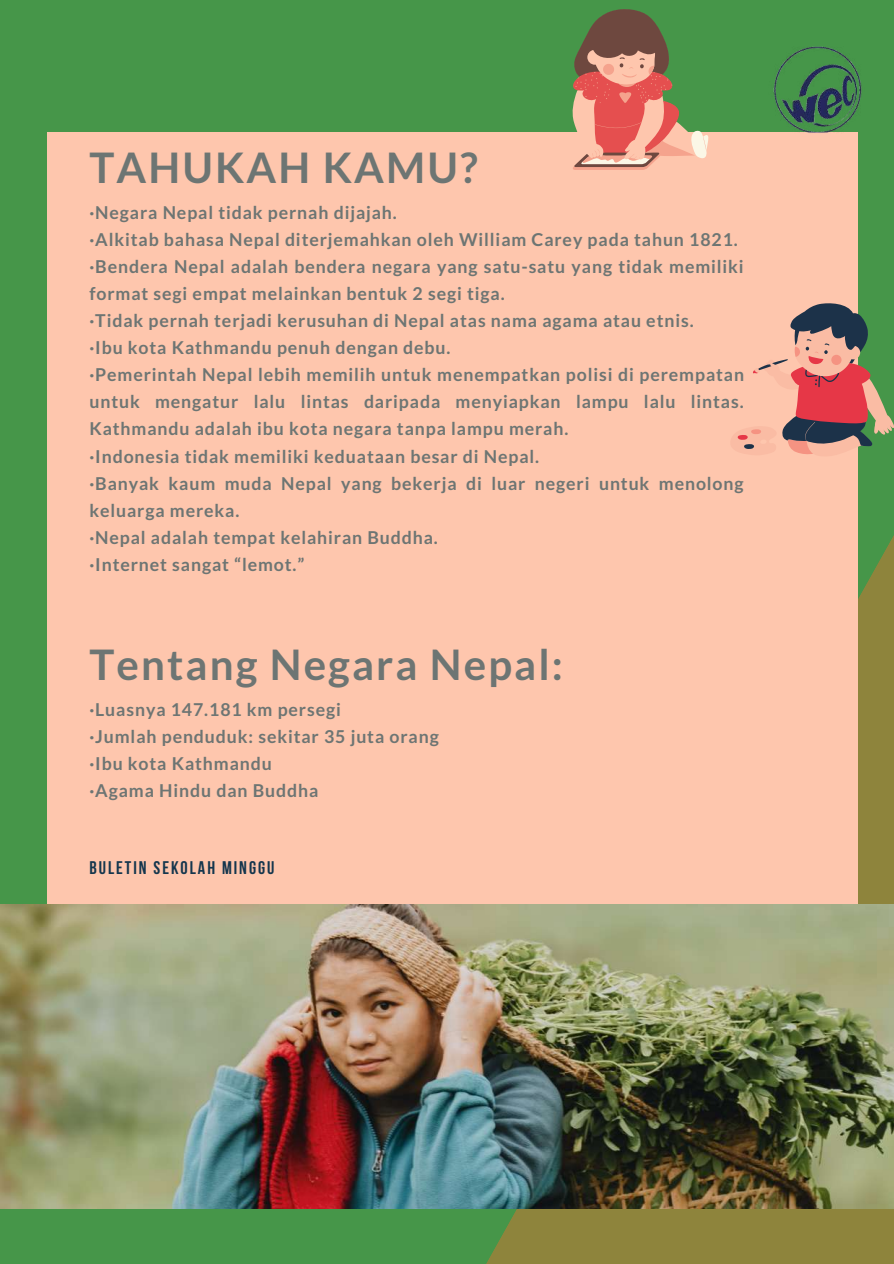
<style>
.page{position:relative;width:894px;height:1264px;background:#fff}
.page>*{position:absolute;margin:0;border:0;box-sizing:border-box;transform-origin:0 0}
.t1{font:700 42px "Lato";letter-spacing:.05em;color:#6d7573}
.t2{font:700 18.15px "Bebas Neue";letter-spacing:.11em;color:#14364d}
.t3{font:700 17.7px/27px "Lato";letter-spacing:.05em;color:#6d7573}
</style>
<div class="page">
<div style="left:0;top:0;width:893px;height:1263px;background:#469649"></div>
<svg style="left:398px;top:472px;width:495px;height:791px;fill:#8e843c"></svg>
<div style="left:47px;top:132px;width:810px;height:1031px;background:#fec6ad"></div>
<img style="left:773px;top:46px;width:89px;height:104px">
<svg style="left:737px;top:302px;width:156px;height:154px"></svg>
<svg style="left:572px;top:9px;width:136px;height:161px"></svg>
<img style="left:0;top:904px;width:893px;height:304px">
<h1 class="t1" style="left:89px;top:142px;width:390px">TAHUKAH KAMU?</h1>
<p class="t3" style="left:89px;top:199px;width:656px">·Negara Nepal tidak pernah dijajah.<br>·Alkitab bahasa Nepal diterjemahkan oleh William Carey pada tahun 1821. ·Bendera Nepal adalah bendera negara yang satu-satu yang tidak memiliki format segi empat melainkan bentuk 2 segi tiga.<br>·Tidak pernah terjadi kerusuhan di Nepal atas nama agama atau etnis.<br>·Ibu kota Kathmandu penuh dengan debu.<br>·Pemerintah Nepal lebih memilih untuk menempatkan polisi di perempatan untuk mengatur lalu lintas daripada menyiapkan lampu lalu lintas.<br>Kathmandu adalah ibu kota negara tanpa lampu merah.<br>·Indonesia tidak memiliki keduataan besar di Nepal.<br>·Banyak kaum muda Nepal yang bekerja di luar negeri untuk menolong keluarga mereka.<br>·Nepal adalah tempat kelahiran Buddha.<br>·Internet sangat “lemot.”</p>
<h1 class="t1" style="left:89px;top:638px;width:475px">Tentang Negara Nepal:</h1>
<p class="t3" style="left:89px;top:695px;width:351px">·Luasnya 147.181 km persegi<br>·Jumlah penduduk: sekitar 35 juta orang ·Ibu kota Kathmandu<br>·Agama Hindu dan Buddha</p>
<p class="t2" style="left:89px;top:860px;width:186px">BULETIN SEKOLAH MINGGU</p>
</div>
